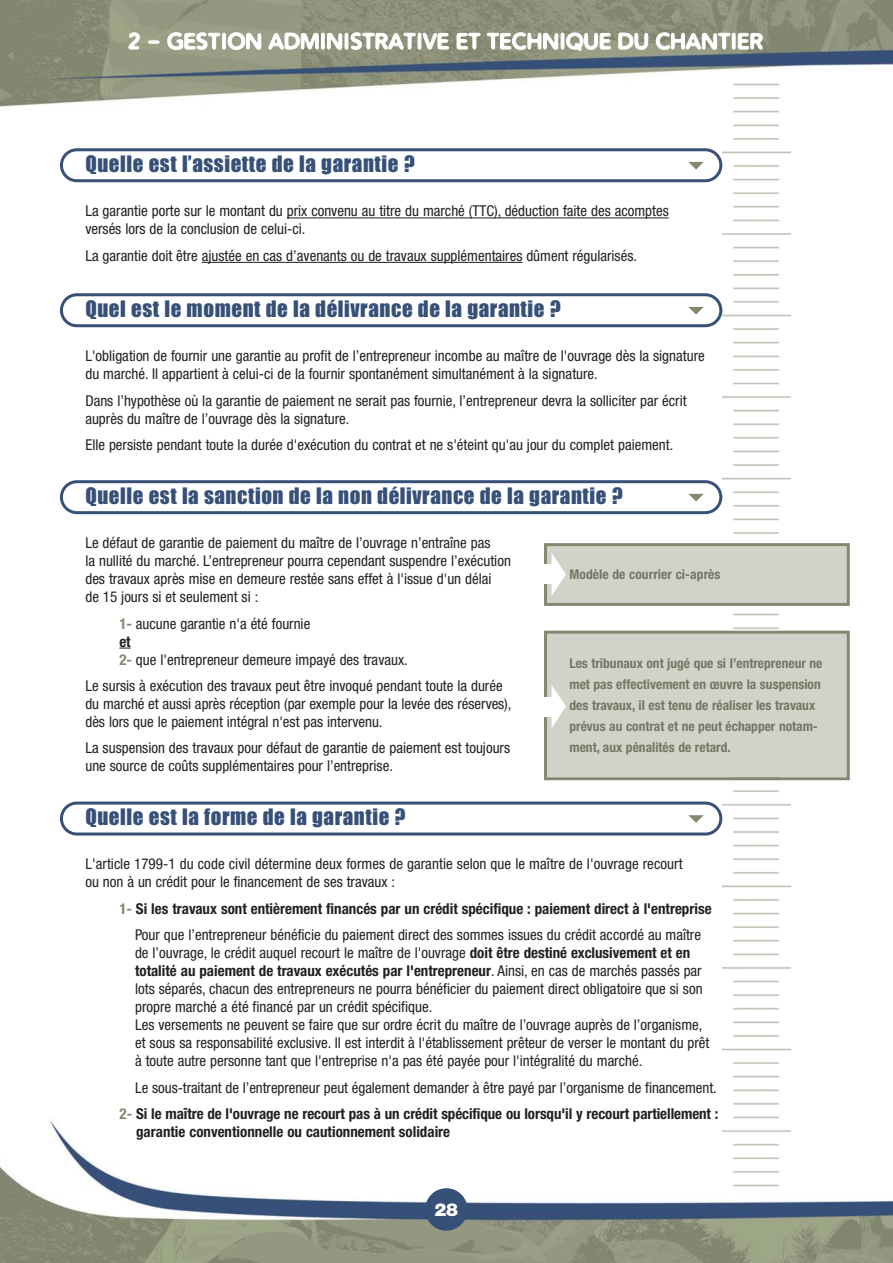
<style>
.page{position:relative;width:893px;height:1263px;background:#fff}
.page>*{position:absolute;margin:0;border:0;box-sizing:border-box;transform-origin:0 0}
.t1{font:21px "Impact";letter-spacing:.025em;color:#365078}
.t2{font:700 21px "Distro";letter-spacing:.06em;color:#fff}
.t3{font:900 17.85px "Helvetica Neue";color:#fff}
.t4{font:condensed 15px/18px "Helvetica Neue";color:#231f20}
.t5{font:700 condensed 15px/26.4px "Helvetica Neue";color:#231f20;text-align:center}
.t6{font:700 condensed 13.5px/21px "Helvetica Neue";color:#727763}
.s1{font-weight:700;color:#838871}
.s2{font-weight:700}
.s3{color:#838871}
.s4{font-weight:400}
</style>
<div class="page">
<img style="left:0;top:0;width:893px;height:1262px">
<img style="left:722px;top:80px;width:68px;height:1114px">
<div style="left:425px;top:1188px;width:42px;height:43px;background:#365078;border-radius:50%"></div>
<svg style="left:60px;top:293px;width:662px;height:34px"></svg>
<svg style="left:60px;top:480px;width:662px;height:34px"></svg>
<svg style="left:60px;top:802px;width:662px;height:34px"></svg>
<svg style="left:119px;top:648px;width:12px;height:1px"></svg>
<div style="left:547px;top:546px;width:300px;height:57px;background:#d1d3c9"></div>
<div style="left:544px;top:543px;width:306px;height:63px;border:3px solid #838871"></div>
<div style="left:547px;top:634px;width:300px;height:143px;background:#d1d3c9"></div>
<div style="left:544px;top:631px;width:306px;height:149px;border:3px solid #838871"></div>
<svg style="left:551px;top:553px;width:15px;height:43px"></svg>
<div style="left:544px;top:565px;width:10px;height:19px;background:#fff"></div>
<svg style="left:551px;top:685px;width:15px;height:43px"></svg>
<div style="left:544px;top:697px;width:10px;height:19px;background:#fff"></div>
<svg style="left:60px;top:148px;width:662px;height:34px"></svg>
<hr style="left:287px;top:218px;width:382px;height:1px;background:#231f20">
<hr style="left:202px;top:262px;width:320px;height:1px;background:#231f20">
<h1 class="t2" style="left:128px;top:33px;width:635px">2 - GESTION ADMINISTRATIVE ET TECHNIQUE DU CHANTIER</h1>
<h1 class="t1" style="left:85px;top:157px;width:331px">Quelle est l’assiette de la garantie ?</h1>
<p class="t4" style="left:85px;top:203px;width:585px">La garantie porte sur le montant du prix convenu au titre du marché (TTC), déduction faite des acomptes versés lors de la conclusion de celui-ci.</p>
<p class="t4" style="left:85px;top:248px;width:553px">La garantie doit être ajustée en cas d’avenants ou de travaux supplémentaires dûment régularisés.</p>
<h1 class="t1" style="left:85px;top:302px;width:477px">Quel est le moment de la délivrance de la garantie ?</h1>
<p class="t4" style="left:85px;top:348px;width:621px">L'obligation de fournir une garantie au profit de l’entrepreneur incombe au maître de l'ouvrage dès la signature du marché. Il appartient à celui-ci de la fournir spontanément simultanément à la signature.</p>
<p class="t4" style="left:85px;top:393px;width:603px">Dans l’hypothèse où la garantie de paiement ne serait pas fournie, l’entrepreneur devra la solliciter par écrit auprès du maître de l’ouvrage dès la signature.</p>
<p class="t4" style="left:85px;top:437px;width:589px">Elle persiste pendant toute la durée d'exécution du contrat et ne s'éteint qu'au jour du complet paiement.</p>
<h1 class="t1" style="left:85px;top:489px;width:539px">Quelle est la sanction de la non délivrance de la garantie ?</h1>
<p class="t4" style="left:85px;top:535px;width:427px">Le défaut de garantie de paiement du maître de l’ouvrage n’entraîne pas<br>la nullité du marché. L’entrepreneur pourra cependant suspendre l’exécution des travaux après mise en demeure restée sans effet à l'issue d'un délai<br>de 15 jours si et seulement si :</p>
<p class="t4" style="left:119px;top:616px;width:290px"><span class="s1">1-</span> aucune garantie n'a été fournie<br><span class="s2">et<br></span><span class="s1">2-</span> que l'entrepreneur demeure impayé des travaux.</p>
<p class="t4" style="left:85px;top:678px;width:427px">Le sursis à exécution des travaux peut être invoqué pendant toute la durée du marché et aussi après réception (par exemple pour la levée des réserves), dès lors que le paiement intégral n'est pas intervenu.</p>
<p class="t4" style="left:85px;top:740px;width:426px">La suspension des travaux pour défaut de garantie de paiement est toujours une source de coûts supplémentaires pour l’entreprise.</p>
<h1 class="t1" style="left:85px;top:810px;width:322px">Quelle est la forme de la garantie ?</h1>
<p class="t4" style="left:85px;top:856px;width:599px">L'article 1799-1 du code civil détermine deux formes de garantie selon que le maître de l'ouvrage recourt ou non à un crédit pour le financement de ses travaux :</p>
<p class="t5" style="left:119px;top:897px;width:594px"><span class="s3">1-</span> Si les travaux sont entièrement financés par un crédit spécifique : paiement direct à l'entreprise<br><span class="s4">Pour que l’entrepreneur bénéficie du paiement direct des sommes issues du crédit accordé au maître</span></p>
<p class="t4" style="left:135px;top:945px;width:576px">de l’ouvrage, le crédit auquel recourt le maître de l'ouvrage <span class="s2">doit être destiné exclusivement et en totalité au paiement de travaux exécutés par l'entrepreneur</span>. Ainsi, en cas de marchés passés par lots séparés, chacun des entrepreneurs ne pourra bénéficier du paiement direct obligatoire que si son propre marché a été financé par un crédit spécifique.<br>Les versements ne peuvent se faire que sur ordre écrit du maître de l’ouvrage auprès de l’organisme, et sous sa responsabilité exclusive. Il est interdit à l'établissement prêteur de verser le montant du prêt à toute autre personne tant que l'entreprise n'a pas été payée pour l'intégralité du marché.</p>
<p class="t4" style="left:120px;top:1075px;width:600px;line-height:26.4px;text-align:right">Le sous-traitant de l’entrepreneur peut également demander à être payé par l’organisme de financement.<br><span class="s1">2-</span> <span class="s2">Si le maître de l'ouvrage ne recourt pas à un crédit spécifique ou lorsqu'il y recourt partiellement :</span></p>
<p class="t5" style="left:136px;top:1120px;width:315px">garantie conventionnelle ou cautionnement solidaire</p>
<p class="t6" style="left:569px;top:565px;width:153px">Modèle de courrier ci-après</p>
<p class="t6" style="left:569px;top:654px;width:254px">Les tribunaux ont jugé que si l’entrepreneur ne met pas effectivement en œuvre la suspension des travaux, il est tenu de réaliser les travaux prévus au contrat et ne peut échapper notam&shy;ment, aux pénalités de retard.</p>
<p class="t3" style="left:434px;top:1203px;width:25px">28</p>
</div>
